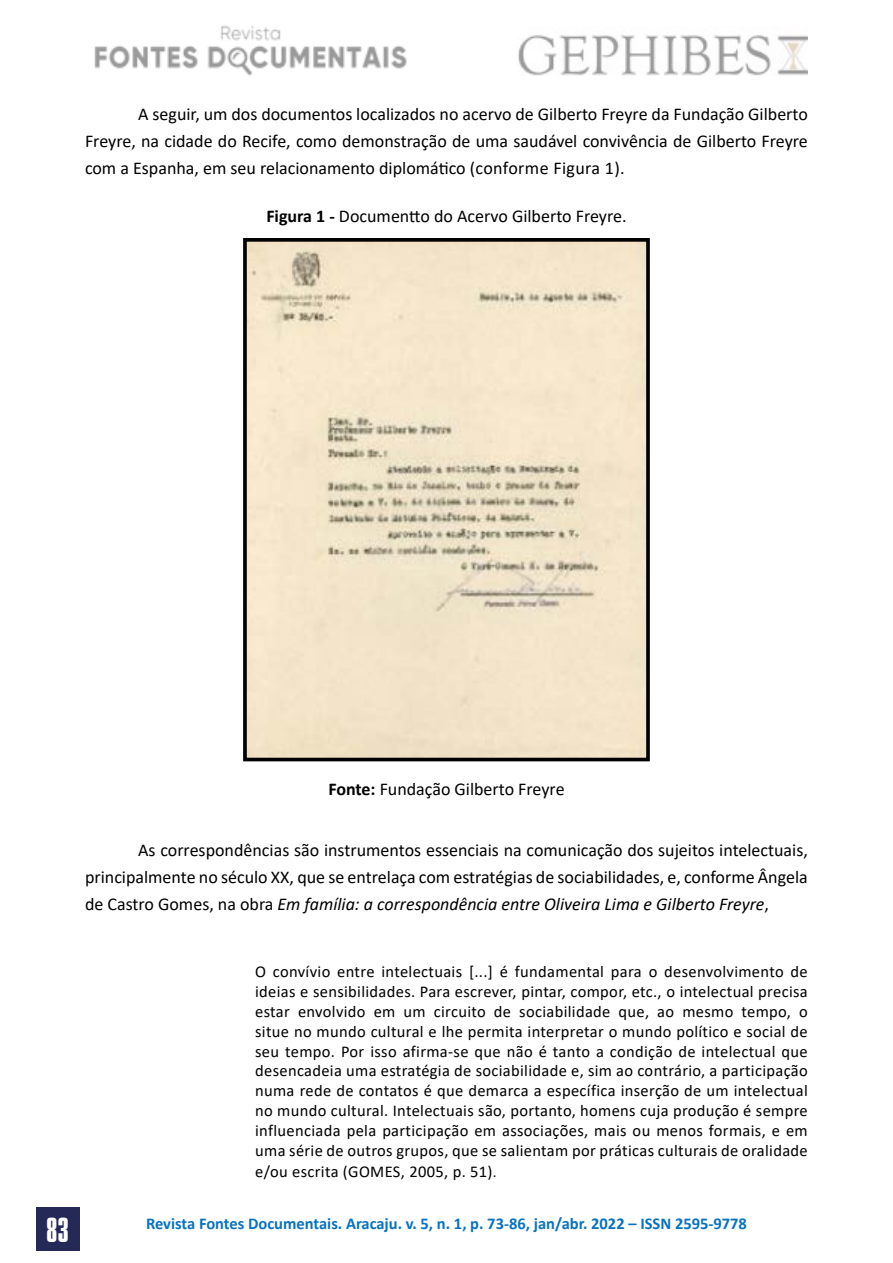
<style>
.page{position:relative;width:893px;height:1263px;background:#fff}
.page>*{position:absolute;margin:0;border:0;box-sizing:border-box;transform-origin:0 0}
.t1{font:30px "Press Gothic Biform";color:#fff}
.t2{font:18px/27px "Calibri";color:#000;text-align:justify}
.t3{font:16.5px/19.8px "Calibri";letter-spacing:.02em;color:#000;text-align:justify}
.t4{font:700 16.5px "Calibri";color:#0873c0}
.s1{font-weight:700}
.s2{font-style:italic}
.s3{font-size:15px}
</style>
<div class="page">
<div style="left:36px;top:1208px;width:43px;height:43px;background:#252957"></div>
<img style="left:518px;top:35px;width:290px;height:41px">
<img style="left:94px;top:25px;width:313px;height:51px">
<img style="left:248px;top:243px;width:397px;height:513px">
<div style="left:243px;top:238px;width:407px;height:523px;border:4px solid #000"></div>
<p class="t2" style="left:85px;top:100px;width:724px;text-indent:53px">A seguir, um dos documentos localizados no acervo de Gilberto Freyre da Fundação Gilberto Freyre, na cidade do Recife, como demonstração de uma saudável convivência de Gilberto Freyre com a Espanha, em seu relacionamento diplomático (conforme Figura 1).</p>
<p class="t2" style="left:266px;top:202px;width:362px"><span class="s1">Figura 1 -</span> Documentto do Acervo Gilberto Freyre.</p>
<p class="t2" style="left:328px;top:775px;width:238px"><span class="s1">Fonte:</span> Fundação Gilberto Freyre</p>
<p class="t2" style="left:85px;top:836px;width:724px;text-indent:53px">As correspondências são instrumentos essenciais na comunicação dos sujeitos intelectuais, principalmente no século XX, que se entrelaça com estratégias de sociabilidades, e, conforme Ângela de Castro Gomes, na obra <span class="s2">Em família: a correspondência entre Oliveira Lima e Gilberto Freyre</span>,</p>
<p class="t3" style="left:255px;top:961px;width:554px">O convívio entre intelectuais [...] é fundamental para o desenvolvimento de ideias e sensibilidades. Para escrever, pintar, compor, etc., o intelectual precisa estar envolvido em um circuito de sociabilidade que, ao mesmo tempo, o situe no mundo cultural e lhe permita interpretar o mundo político e social de seu tempo. Por isso afirma-se que não é tanto a condição de intelectual que desencadeia uma estratégia de sociabilidade e, sim ao contrário, a participação numa rede de contatos é que demarca a específica inserção de um intelectual no mundo cultural. Intelectuais são, portanto, homens cuja produção é sempre influenciada pela participação em associações, mais ou menos formais, e em uma série de outros grupos, que se salientam por práticas culturais de oralidade</p>
<p class="t3" style="left:255px;top:1161px;width:243px">e/ou escrita (GOMES, 2005, p. 51)<span class="s3">.</span></p>
<h1 class="t1" style="left:46px;top:1210px;width:24px">83</h1>
<p class="t4" style="left:146px;top:1211px;width:602px">Revista Fontes Documentais. Aracaju. v. 5, n. 1, p. 73-86, jan/abr. 2022 – ISSN 2595-9778</p>
</div>
